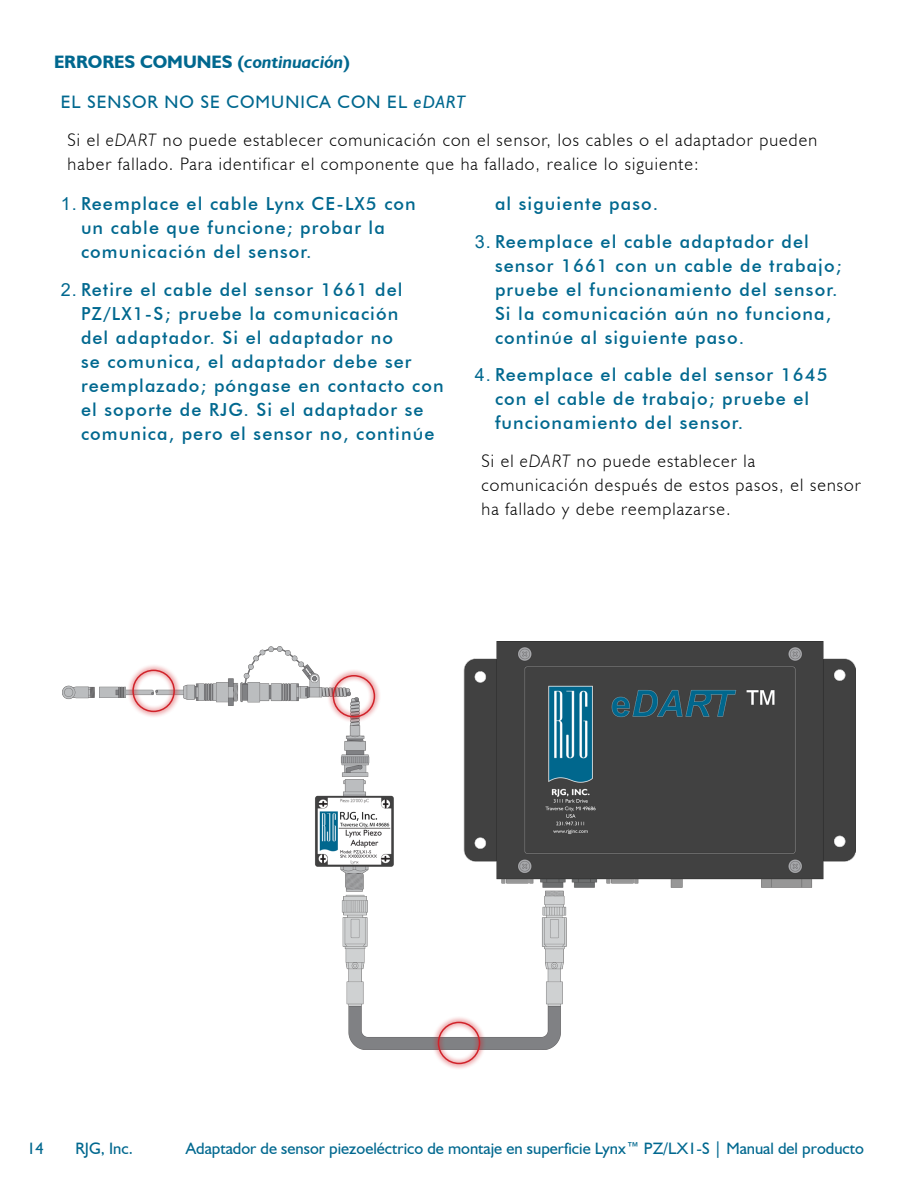
<style>
.page{position:relative;width:918px;height:1188px;background:#fff}
.page>*{position:absolute;margin:0;border:0;box-sizing:border-box;transform-origin:0 0}
.t1{font:500 18px/24px "Futura BT";letter-spacing:.06em;color:#00688f}
.t2{font:300 18px/24px "Humanist 521 BT";letter-spacing:.06em;color:#000}
.t3{font:700 18px "Humanist 521 BT";color:#00688f}
.t4{font:16.5px "Humanist 521 BT";color:#00688f}
.s1{font-style:italic}
.s2{font-weight:400;color:#00688f}
.s3{font-weight:400;font-style:italic;color:#00688f}
.s4{font-family:"Arial";font-weight:400}
</style>
<div class="page">
<img style="left:63px;top:642px;width:792px;height:407px">
<div style="left:126px;top:664px;width:55px;height:54px;background:#d1232a;opacity:.75"></div>
<div style="left:132px;top:670px;width:43px;height:42px;border:2px solid #d1232a;border-radius:50%"></div>
<div style="left:327px;top:669px;width:54px;height:55px;background:#d1232a;opacity:.75"></div>
<div style="left:333px;top:675px;width:42px;height:43px;border:2px solid #d1232a;border-radius:50%"></div>
<div style="left:432px;top:1016px;width:54px;height:54px;background:#d1232a;opacity:.75"></div>
<div style="left:438px;top:1022px;width:42px;height:42px;border:2px solid #d1232a;border-radius:50%"></div>
<p class="t3" style="left:54px;top:50px;width:297px">ERRORES COMUNES (<span class="s1">continuación</span>)</p>
<p class="t2" style="left:68px;top:83px;width:751px;line-height:37.5px;text-indent:-7px"><span class="s2">EL SENSOR NO SE COMUNICA CON EL</span> <span class="s3">eDART<br></span>Si el <span class="s1">eDART</span> no puede establecer comunicación con el sensor, los cables o el adaptador pueden</p>
<p class="t2" style="left:68px;top:151px;width:633px">haber fallado. Para identificar el componente que ha fallado, realice lo siguiente:</p>
<p class="t1" style="left:81px;top:192px;width:336px;text-indent:-20px"><span class="s4">1.</span> Reemplace el cable Lynx CE‑LX5 con un cable que funcione; probar la comunicación del sensor.</p>
<p class="t1" style="left:81px;top:277px;width:364px;text-indent:-20px"><span class="s4">2.</span> Retire el cable del sensor 1661 del PZ/LX1‑S; pruebe la comunicación<br>del adaptador. Si el adaptador no<br>se comunica, el adaptador debe ser reemplazado; póngase en contacto con el soporte de RJG. Si el adaptador se comunica, pero el sensor no, continúe</p>
<p class="t1" style="left:495px;top:192px;width:165px">al siguiente paso.</p>
<p class="t1" style="left:495px;top:229px;width:348px;text-indent:-20px"><span class="s4">3.</span> Reemplace el cable adaptador del sensor 1661 con un cable de trabajo; pruebe el funcionamiento del sensor.<br>Si la comunicación aún no funciona, continúe al siguiente paso.</p>
<p class="t1" style="left:495px;top:363px;width:334px;text-indent:-20px"><span class="s4">4.</span> Reemplace el cable del sensor 1645 con el cable de trabajo; pruebe el funcionamiento del sensor.</p>
<p class="t2" style="left:482px;top:448px;width:381px">Si el <span class="s1">eDART</span> no puede establecer la comunicación después de estos pasos, el sensor ha fallado y debe reemplazarse.</p>
<p class="t4" style="left:27px;top:1138px;width:18px">14</p>
<p class="t4" style="left:76px;top:1138px;width:59px">RJG, Inc.</p>
<p class="t4" style="left:186px;top:1138px;width:680px">Adaptador de sensor piezoeléctrico de montaje en superficie Lynx™ PZ/LX1‑S | Manual del producto</p>
</div>
